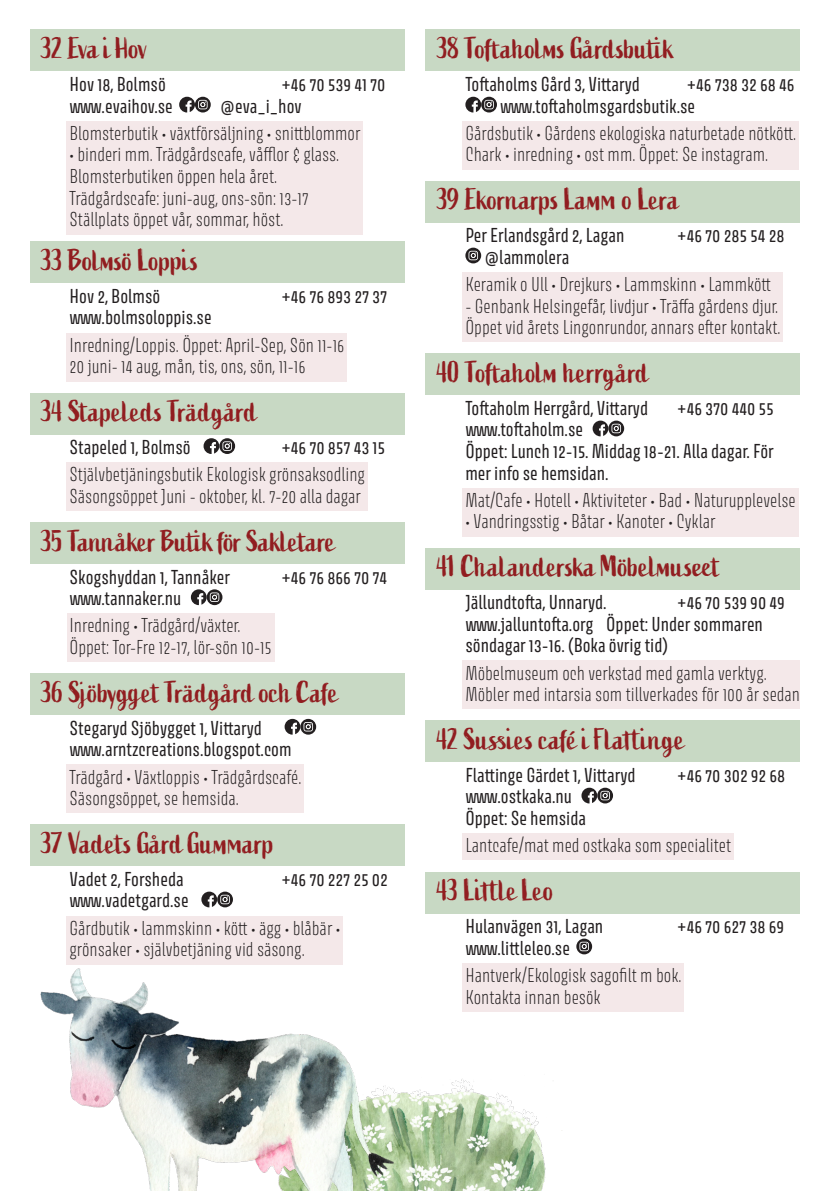
<style>
.page{position:relative;width:840px;height:1191px;background:#fff}
.page>*{position:absolute;margin:0;border:0;box-sizing:border-box;transform-origin:0 0}
.plats{font:30px "Active";letter-spacing:-.01em;color:#911d20}
.plats-2{font:30px "Active";letter-spacing:.02em;color:#911d20}
.plats-3{font:30px "Active";letter-spacing:.01em;color:#911d20}
.plats-4{font:30px "Active";letter-spacing:.025em;color:#911d20}
.plats-5{font:30px "Active";letter-spacing:.015em;color:#911d20}
.infotext_rosa{font:18px/21.6px "Avory I Latn El";color:#231f20}
.adresstext{font:18px/21.6px "Avory I Latn";color:#231f20}
</style>
<div class="page">
<div style="left:30px;top:30px;width:374px;height:41px;background:#c8d9c4"></div>
<div style="left:67px;top:121px;width:296px;height:113px;background:#f4e8e9"></div>
<div style="left:30px;top:242px;width:374px;height:41px;background:#c8d9c4"></div>
<div style="left:67px;top:333px;width:280px;height:48px;background:#f4e8e9"></div>
<div style="left:30px;top:393px;width:374px;height:41px;background:#c8d9c4"></div>
<div style="left:67px;top:462px;width:300px;height:49px;background:#f4e8e9"></div>
<div style="left:30px;top:522px;width:374px;height:42px;background:#c8d9c4"></div>
<div style="left:67px;top:613px;width:207px;height:49px;background:#f4e8e9"></div>
<div style="left:30px;top:673px;width:374px;height:42px;background:#c8d9c4"></div>
<div style="left:67px;top:764px;width:237px;height:49px;background:#f4e8e9"></div>
<div style="left:30px;top:824px;width:374px;height:42px;background:#c8d9c4"></div>
<div style="left:67px;top:916px;width:276px;height:48px;background:#f4e8e9"></div>
<svg style="left:179px;top:97px;width:32px;height:15px"></svg>
<svg style="left:203px;top:438px;width:32px;height:16px"></svg>
<svg style="left:191px;top:589px;width:31px;height:16px"></svg>
<svg style="left:284px;top:719px;width:32px;height:15px"></svg>
<svg style="left:201px;top:891px;width:32px;height:16px"></svg>
<div style="left:425px;top:30px;width:374px;height:41px;background:#c8d9c4"></div>
<div style="left:462px;top:121px;width:336px;height:48px;background:#f4e8e9"></div>
<div style="left:425px;top:181px;width:374px;height:41px;background:#c8d9c4"></div>
<div style="left:462px;top:272px;width:320px;height:70px;background:#f4e8e9"></div>
<div style="left:425px;top:354px;width:374px;height:41px;background:#c8d9c4"></div>
<div style="left:462px;top:488px;width:336px;height:48px;background:#f4e8e9"></div>
<div style="left:425px;top:548px;width:374px;height:41px;background:#c8d9c4"></div>
<div style="left:462px;top:661px;width:337px;height:48px;background:#f4e8e9"></div>
<div style="left:425px;top:720px;width:374px;height:42px;background:#c8d9c4"></div>
<div style="left:462px;top:833px;width:271px;height:27px;background:#f4e8e9"></div>
<div style="left:425px;top:872px;width:374px;height:41px;background:#c8d9c4"></div>
<div style="left:462px;top:963px;width:221px;height:48px;background:#f4e8e9"></div>
<svg style="left:465px;top:97px;width:31px;height:15px"></svg>
<svg style="left:465px;top:248px;width:16px;height:15px"></svg>
<svg style="left:592px;top:420px;width:31px;height:16px"></svg>
<svg style="left:581px;top:787px;width:31px;height:16px"></svg>
<svg style="left:576px;top:938px;width:15px;height:16px"></svg>
<img style="left:393px;top:1079px;width:169px;height:112px">
<img style="left:40px;top:968px;width:353px;height:223px">
<p class="plats" style="left:41px;top:31px;width:108px">32 Eva i Hov</p>
<p class="adresstext" style="left:69px;top:73px;width:98px">Hov 18, Bolmsö</p>
<p class="adresstext" style="left:281px;top:73px;width:105px">+46 70 539 41 70</p>
<p class="adresstext" style="left:69px;top:95px;width:105px">www.evaihov.se</p>
<p class="adresstext" style="left:220px;top:95px;width:83px">@eva_i_hov</p>
<p class="infotext_rosa" style="left:69px;top:122px;width:292px">Blomsterbutik • växtförsäljning • snittblommor</p>
<p class="infotext_rosa" style="left:69px;top:144px;width:271px">• binderi mm. Trädgårdscafe, våfflor &amp; glass.<br>Blomsterbutiken öppen hela året.<br>Trädgårdscafe: juni-aug, ons-sön: 13-17<br>Ställplats öppet vår, sommar, höst.</p>
<p class="plats" style="left:41px;top:243px;width:159px">33 Bolmsö Loppis</p>
<p class="adresstext" style="left:69px;top:285px;width:92px">Hov 2, Bolmsö</p>
<p class="adresstext" style="left:281px;top:285px;width:107px">+46 76 893 27 37</p>
<p class="adresstext" style="left:69px;top:307px;width:143px">www.bolmsoloppis.se</p>
<p class="infotext_rosa" style="left:69px;top:334px;width:276px">Inredning/Loppis. Öppet: April-Sep, Sön 11-16<br>20 juni- 14 aug, mån, tis, ons, sön, 11-16</p>
<p class="plats-2" style="left:41px;top:394px;width:217px">34 Stapeleds Trädgård</p>
<p class="adresstext" style="left:69px;top:436px;width:123px">Stapeled 1, Bolmsö</p>
<p class="adresstext" style="left:281px;top:436px;width:105px">+46 70 857 43 15</p>
<p class="infotext_rosa" style="left:69px;top:463px;width:297px">Stjälvbetjäningsbutik Ekologisk grönsaksodling<br>Säsongsöppet Juni - oktober, kl. 7-20 alla dagar</p>
<p class="plats" style="left:41px;top:523px;width:295px">35 Tannåker Butik för Sakletare</p>
<p class="adresstext" style="left:69px;top:566px;width:162px">Skogshyddan 1, Tannåker</p>
<p class="adresstext" style="left:281px;top:566px;width:107px">+46 76 866 70 74</p>
<p class="adresstext" style="left:69px;top:587px;width:113px">www.tannaker.nu</p>
<p class="infotext_rosa" style="left:69px;top:615px;width:203px">Inredning • Trädgård/växter.<br>Öppet: Tor-Fre 12-17, lör-sön 10-15</p>
<p class="plats" style="left:41px;top:674px;width:298px">36 Sjöbygget Trädgård och Cafe</p>
<p class="adresstext" style="left:69px;top:717px;width:223px">Stegaryd Sjöbygget 1, Vittaryd www.arntzcreations.blogspot.com</p>
<p class="infotext_rosa" style="left:69px;top:766px;width:233px">Trädgård • Växtloppis • Trädgårdscafé.<br>Säsongsöppet, se hemsida.</p>
<p class="plats-5" style="left:41px;top:826px;width:235px">37 Vadets Gård Gummarp</p>
<p class="adresstext" style="left:69px;top:868px;width:116px">Vadet 2, Forsheda</p>
<p class="adresstext" style="left:281px;top:868px;width:108px">+46 70 227 25 02</p>
<p class="adresstext" style="left:69px;top:889px;width:120px">www.vadetgard.se</p>
<p class="infotext_rosa" style="left:69px;top:917px;width:272px">Gårdbutik • lammskinn • kött • ägg • blåbär • grönsaker • självbetjäning vid säsong.</p>
<p class="plats" style="left:437px;top:31px;width:238px">38 Toftaholms Gårdsbutik</p>
<p class="adresstext" style="left:465px;top:73px;width:176px">Toftaholms Gård 3, Vittaryd</p>
<p class="adresstext" style="left:686px;top:73px;width:109px">+46 738 32 68 46</p>
<p class="adresstext" style="left:500px;top:95px;width:196px">www.toftaholmsgardsbutik.se</p>
<p class="infotext_rosa" style="left:465px;top:122px;width:332px">Gårdsbutik • Gårdens ekologiska naturbetade nötkött.<br>Chark • inredning • ost mm. Öppet: Se instagram.</p>
<p class="plats" style="left:437px;top:182px;width:243px">39 Ekornarps Lamm o Lera</p>
<p class="adresstext" style="left:465px;top:224px;width:160px">Per Erlandsgård 2, Lagan</p>
<p class="adresstext" style="left:677px;top:224px;width:109px">+46 70 285 54 28</p>
<p class="adresstext" style="left:484px;top:246px;width:86px">@lammolera</p>
<p class="infotext_rosa" style="left:465px;top:273px;width:307px">Keramik o Ull • Drejkurs • Lammskinn • Lammkött</p>
<p class="infotext_rosa" style="left:465px;top:295px;width:316px">- Genbank Helsingefår, livdjur • Träffa gårdens djur.<br>Öppet vid årets Lingonrundor, annars efter kontakt.</p>
<p class="plats-2" style="left:437px;top:355px;width:213px">40 Toftaholm herrgård</p>
<p class="adresstext" style="left:465px;top:397px;width:184px">Toftaholm Herrgård, Vittaryd</p>
<p class="adresstext" style="left:677px;top:397px;width:98px">+46 370 440 55</p>
<p class="adresstext" style="left:465px;top:418px;width:119px">www.toftaholm.se</p>
<p class="adresstext" style="left:465px;top:440px;width:309px">Öppet: Lunch 12-15. Middag 18-21. Alla dagar. För mer info se hemsidan.</p>
<p class="infotext_rosa" style="left:465px;top:489px;width:332px">Mat/Cafe • Hotell • Aktiviteter • Bad • Naturupplevelse</p>
<p class="infotext_rosa" style="left:465px;top:511px;width:251px">• Vandringsstig • Båtar • Kanoter • Cyklar</p>
<p class="plats-3" style="left:437px;top:549px;width:284px">41 Chalanderska Möbelmuseet</p>
<p class="adresstext" style="left:465px;top:591px;width:143px">Jällundtofta, Unnaryd.</p>
<p class="adresstext" style="left:677px;top:591px;width:109px">+46 70 539 90 49</p>
<p class="adresstext" style="left:465px;top:613px;width:299px">www.jalluntofta.org Öppet: Under sommaren söndagar 13-16. (Boka övrig tid)</p>
<p class="infotext_rosa" style="left:465px;top:662px;width:336px">Möbelmuseum och verkstad med gamla verktyg.<br>Möbler med intarsia som tillverkades för 100 år sedan</p>
<p class="plats-4" style="left:437px;top:722px;width:249px">42 Sussies café i Flattinge</p>
<p class="adresstext" style="left:465px;top:764px;width:172px">Flattinge Gärdet 1, Vittaryd</p>
<p class="adresstext" style="left:677px;top:764px;width:109px">+46 70 302 92 68</p>
<p class="adresstext" style="left:465px;top:785px;width:108px">www.ostkaka.nu</p>
<p class="adresstext" style="left:465px;top:807px;width:122px">Öppet: Se hemsida</p>
<p class="infotext_rosa" style="left:465px;top:834px;width:267px">Lantcafe/mat med ostkaka som specialitet</p>
<p class="plats" style="left:437px;top:873px;width:119px">43 Little Leo</p>
<p class="adresstext" style="left:465px;top:915px;width:139px">Hulanvägen 31, Lagan</p>
<p class="adresstext" style="left:677px;top:915px;width:108px">+46 70 627 38 69</p>
<p class="adresstext" style="left:465px;top:937px;width:106px">www.littleleo.se</p>
<p class="infotext_rosa" style="left:465px;top:964px;width:217px">Hantverk/Ekologisk sagofilt m bok.<br>Kontakta innan besök</p>
</div>
